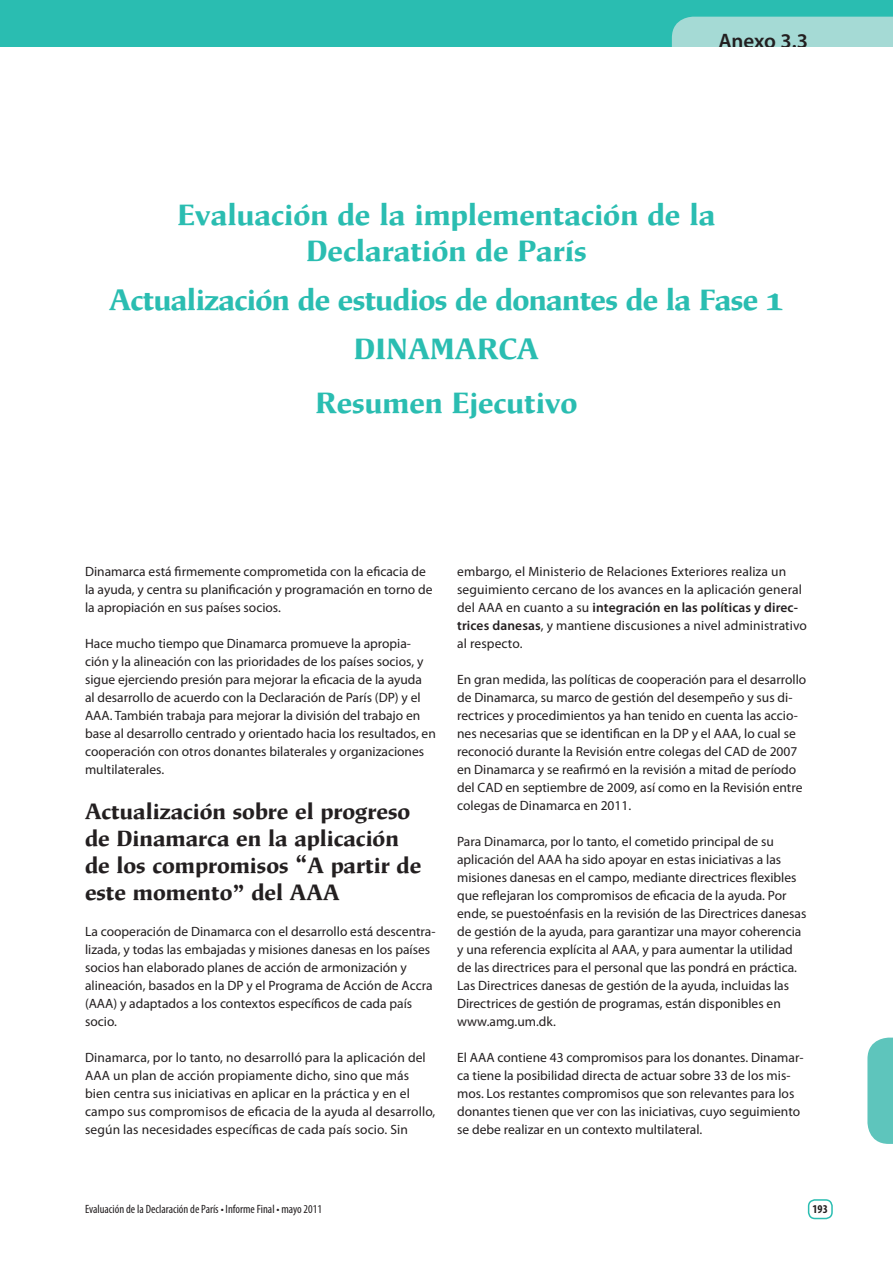
<style>
.page{position:relative;width:893px;height:1263px;background:#fff}
.page>*{position:absolute;margin:0;border:0;box-sizing:border-box;transform-origin:0 0}
.Headline1{font:600 30px "Mixtra Roman";color:#2abdb1}
.Headline1-2{font:600 30px "Mixtra Roman";letter-spacing:-.02em;color:#2abdb1}
.Headline2{font:600 22.5px/27px "Mixtra Roman";color:#231f20}
.t1{font:600 21px "Myriad Pro";letter-spacing:-.005em;color:#231f20}
.Paragraph{font:13.5px/18px "Myriad Pro";color:#231f20}
.t2{font:condensed 12px "Myriad Pro";color:#231f20}
.t3{font:700 condensed 12px "Myriad Pro";color:#231f20}
.s1{font-weight:600}
</style>
<div class="page">
<div style="left:808px;top:1199px;width:25px;height:20px;border:2px solid #2abdb1;border-radius:6px"></div>
<svg style="left:867px;top:1037px;width:26px;height:107px"></svg>
<div style="left:0;top:0;width:893px;height:48px;background:#2abdb1"></div>
<div style="left:672px;top:17px;width:221px;height:31px;background:#a5dad5"></div>
<p class="t1" style="left:718px;top:29px;width:91px">Anexo 3.3</p>
<p class="Headline1" style="left:178px;top:198px;width:539px">Evaluación de la implementación de la</p>
<p class="Headline1" style="left:306px;top:234px;width:282px">Declaratión de París</p>
<p class="Headline1-2" style="left:109px;top:283px;width:676px">Actualización de estudios de donantes de la Fase 1</p>
<p class="Headline1" style="left:354px;top:332px;width:187px">DINAMARCA</p>
<p class="Headline1" style="left:315px;top:386px;width:264px">Resumen Ejecutivo</p>
<p class="Paragraph" style="left:85px;top:563px;width:349px">Dinamarca está firmemente comprometida con la eficacia de la ayuda, y centra su planificación y programación en torno de la apropiación en sus países socios.</p>
<p class="Paragraph" style="left:85px;top:635px;width:352px">Hace mucho tiempo que Dinamarca promueve la apropia&shy;ción y la alineación con las prioridades de los países socios, y sigue ejerciendo presión para mejorar la eficacia de la ayuda<br>al desarrollo de acuerdo con la Declaración de París (DP) y el AAA. También trabaja para mejorar la división del trabajo en base al desarrollo centrado y orientado hacia los resultados, en cooperación con otros donantes bilaterales y organizaciones multilaterales.</p>
<p class="Headline2" style="left:85px;top:798px;width:338px">Actualización sobre el progreso de Dinamarca en la aplicación de los compromisos “A partir de este momento” del AAA</p>
<p class="Paragraph" style="left:85px;top:923px;width:352px">La cooperación de Dinamarca con el desarrollo está descentra&shy;lizada, y todas las embajadas y misiones danesas en los países socios han elaborado planes de acción de armonización y alineación, basados en la DP y el Programa de Acción de Accra (AAA) y adaptados a los contextos específicos de cada país socio.</p>
<p class="Paragraph" style="left:85px;top:1049px;width:352px">Dinamarca, por lo tanto, no desarrolló para la aplicación del AAA un plan de acción propiamente dicho, sino que más bien centra sus iniciativas en aplicar en la práctica y en el campo sus compromisos de eficacia de la ayuda al desarrollo, según las necesidades específicas de cada país socio. Sin</p>
<p class="Paragraph" style="left:457px;top:563px;width:351px">embargo, el Ministerio de Relaciones Exteriores realiza un seguimiento cercano de los avances en la aplicación general del AAA en cuanto a su <span class="s1">integración en las políticas y direc&shy;trices danesas</span>, y mantiene discusiones a nivel administrativo al respecto.</p>
<p class="Paragraph" style="left:457px;top:671px;width:351px">En gran medida, las políticas de cooperación para el desarrollo de Dinamarca, su marco de gestión del desempeño y sus di&shy;rectrices y procedimientos ya han tenido en cuenta las accio&shy;nes necesarias que se identifican en la DP y el AAA, lo cual se reconoció durante la Revisión entre colegas del CAD de 2007 en Dinamarca y se reafirmó en la revisión a mitad de período del CAD en septiembre de 2009, así como en la Revisión entre colegas de Dinamarca en 2011.</p>
<p class="Paragraph" style="left:457px;top:833px;width:351px">Para Dinamarca, por lo tanto, el cometido principal de su aplicación del AAA ha sido apoyar en estas iniciativas a las misiones danesas en el campo, mediante directrices flexibles que reflejaran los compromisos de eficacia de la ayuda. Por ende, se puestoénfasis en la revisión de las Directrices danesas de gestión de la ayuda, para garantizar una mayor coherencia y una referencia explícita al AAA, y para aumentar la utilidad de las directrices para el personal que las pondrá en práctica.<br>Las Directrices danesas de gestión de la ayuda, incluidas las Directrices de gestión de programas, están disponibles en www.amg.um.dk.</p>
<p class="Paragraph" style="left:457px;top:1049px;width:348px">El AAA contiene 43 compromisos para los donantes. Dinamar&shy;ca tiene la posibilidad directa de actuar sobre 33 de los mis&shy;mos. Los restantes compromisos que son relevantes para los donantes tienen que ver con las iniciativas, cuyo seguimiento se debe realizar en un contexto multilateral.</p>
<p class="t2" style="left:85px;top:1203px;width:239px">Evaluación de la Declaración de París • Informe Final • mayo 2011</p>
<p class="t3" style="left:812px;top:1202px;width:17px">193</p>
</div>
